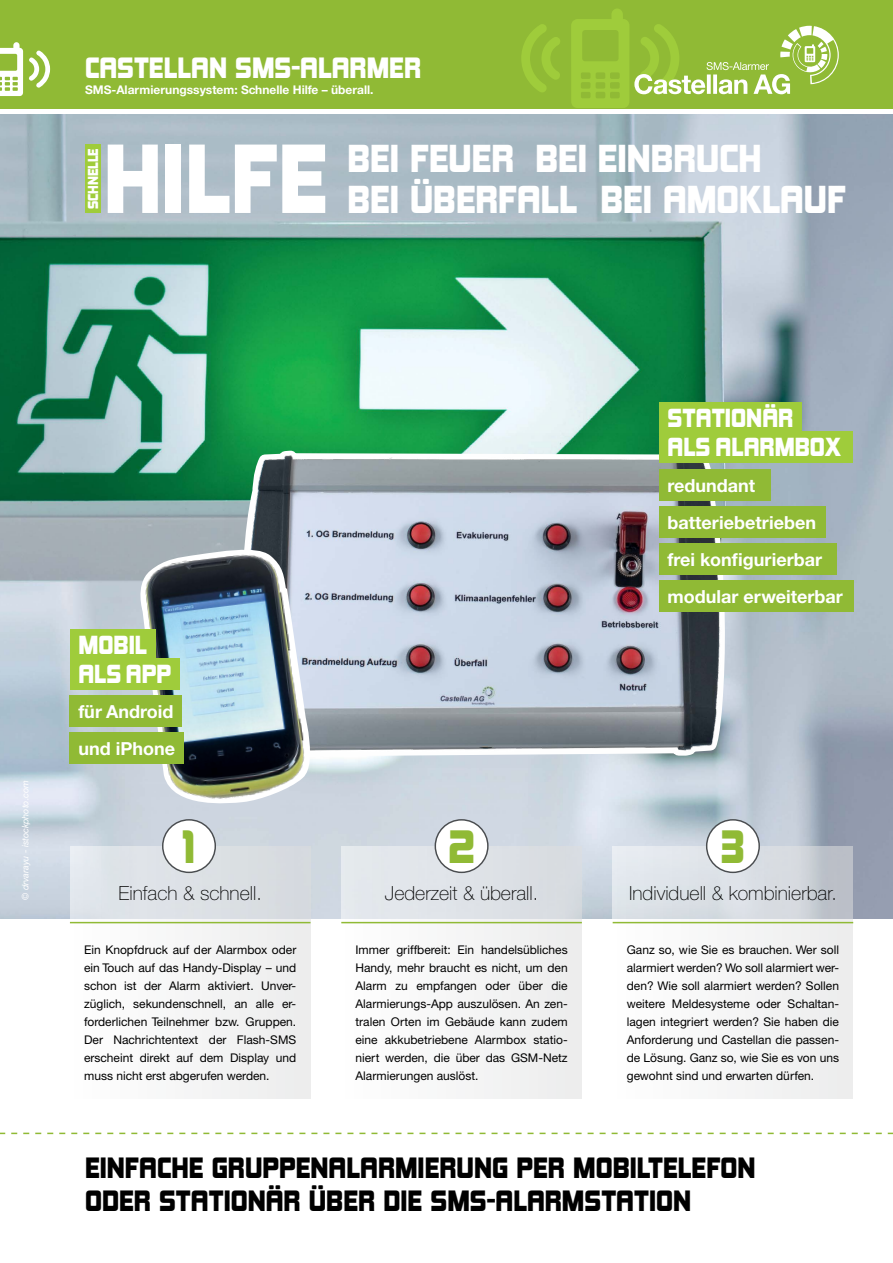
<style>
.page{position:relative;width:893px;height:1263px;background:#fff}
.page>*{position:absolute;margin:0;border:0;box-sizing:border-box;transform-origin:0 0}
.t1{font:90px "Kimberley Bl";color:#fff}
.t2{font:42.9px "Kimberley Bl";color:#90ba35}
.t3{font:35.85px "Kimberley Bl";color:#fff}
.t4{font:27px "Kimberley Bl";color:#000}
.t5{font:27px "Kimberley Bl";color:#fff}
.t6{font:24px/28.8px "Kimberley Bl";color:#fff}
.t7{font:100 19.5px "Helvetica Neue LT";color:#000}
.t8{font:700 18px/37px "Helvetica Neue CE";color:#fff}
.t9{font:13.35px "Kimberley Bl";color:#fff}
.t10{font:12px/18px "Helvetica Neue CE";color:#000;text-align:justify}
.t11{font:700 12px "Helvetica Neue CE";color:#fff}
.t12{font:italic 9px "Helvetica Neue LT";letter-spacing:-.005em;color:#fff}
</style>
<div class="page">
<img style="left:0;top:115px;width:893px;height:803px">
<div style="left:0;top:0;width:893px;height:108px;background:#90ba35"></div>
<svg style="left:521px;top:24px;width:39px;height:68px"></svg>
<svg style="left:0;top:1133px;width:893px;height:1px"></svg>
<svg style="left:571px;top:9px;width:268px;height:99px"></svg>
<svg style="left:29px;top:51px;width:21px;height:37px"></svg>
<svg style="left:0;top:42px;width:23px;height:54px"></svg>
<svg style="left:70px;top:846px;width:240px;height:252px;fill:#f2f3f3"></svg>
<svg style="left:341px;top:846px;width:241px;height:252px;fill:#f2f2f2"></svg>
<div style="left:435px;top:820px;width:53px;height:52px;background:#fff;border-radius:50%"></div>
<div style="left:435px;top:819px;width:54px;height:54px;border:1px solid #4a4d50;border-radius:50%"></div>
<svg style="left:613px;top:846px;width:240px;height:252px;fill:#f2f2f2"></svg>
<div style="left:707px;top:820px;width:52px;height:52px;background:#fff;border-radius:50%"></div>
<div style="left:706px;top:819px;width:54px;height:54px;border:1px solid #4a4d50;border-radius:50%"></div>
<hr style="left:70px;top:922px;width:240px;height:1px;background:#90ba35">
<hr style="left:341px;top:922px;width:241px;height:1px;background:#90ba35">
<hr style="left:613px;top:922px;width:240px;height:1px;background:#90ba35">
<img style="left:225px;top:433px;width:526px;height:347px">
<svg style="left:136px;top:835px;width:176px;height:50px"></svg>
<img style="left:95px;top:511px;width:255px;height:324px">
<div style="left:85px;top:145px;width:16px;height:68px;background:#9fcc3b"></div>
<div style="left:659px;top:469px;width:112px;height:32px;background:#90ba35"></div>
<div style="left:659px;top:506px;width:167px;height:32px;background:#90ba35"></div>
<div style="left:659px;top:543px;width:177px;height:32px;background:#90ba35"></div>
<div style="left:659px;top:580px;width:194px;height:32px;background:#90ba35"></div>
<div style="left:659px;top:402px;width:143px;height:32px;background:#9fcc3b"></div>
<div style="left:659px;top:431px;width:193px;height:32px;background:#9fcc3b"></div>
<div style="left:70px;top:695px;width:112px;height:32px;background:#90ba35"></div>
<div style="left:70px;top:732px;width:114px;height:32px;background:#90ba35"></div>
<div style="left:70px;top:629px;width:85px;height:32px;background:#9fcc3b"></div>
<div style="left:70px;top:658px;width:109px;height:32px;background:#9fcc3b"></div>
<h3 class="t5" style="left:85px;top:50px;width:338px">CASTELLAN SMS-ALARMER</h3>
<p class="t11" style="left:85px;top:82px;width:290px">SMS-Alarmierungssystem: Schnelle Hilfe – überall.</p>
<p class="t9" style="left:85px;top:209px;width:63px;rotate:-90deg">SCHNELLE</p>
<h1 class="t1" style="left:104px;top:123px;width:225px">HILFE</h1>
<h3 class="t3" style="left:348px;top:136px;width:415px">BEI FEUER BEI EINBRUCH</h3>
<h3 class="t3" style="left:348px;top:177px;width:500px">BEI ÜBERFALL BEI AMOKLAUF</h3>
<p class="t12" style="left:20px;top:900px;width:121px;rotate:-90deg">© drvarayu - istockphoto.com</p>
<h3 class="t6" style="left:668px;top:403px;width:95px">STATIONÄR<br>ALS</h3>
<h3 class="t6" style="left:716px;top:432px;width:127px">ALARMBOX</h3>
<h3 class="t6" style="left:78px;top:630px;width:94px">MOBIL<br>ALS APP</h3>
<h3 class="t8" style="left:78px;top:693px;width:98px">für Android und iPhone</h3>
<h2 class="t2" style="left:183px;top:820px;width:14px">1</h2>
<h3 class="t7" style="left:119px;top:882px;width:145px">Einfach &amp; schnell.</h3>
<p class="t10" style="left:84px;top:941px;width:214px">Ein Knopfdruck auf der Alarmbox oder ein Touch auf das Handy-Display – und schon ist der Alarm aktiviert. Unver&shy;züglich, sekundenschnell, an alle er&shy;forderlichen Teilnehmer bzw. Gruppen.<br>Der Nachrichtentext der Flash-SMS erscheint direkt auf dem Display und muss nicht erst abgerufen werden.</p>
<h2 class="t2" style="left:448px;top:820px;width:29px">2</h2>
<h3 class="t7" style="left:385px;top:882px;width:155px">Jederzeit &amp; überall.</h3>
<p class="t10" style="left:355px;top:941px;width:214px">Immer griffbereit: Ein handelsübliches Handy, mehr braucht es nicht, um den Alarm zu empfangen oder über die Alarmierungs-App auszulösen. An zen&shy;tralen Orten im Gebäude kann zudem eine akkubetriebene Alarmbox statio&shy;niert werden, die über das GSM-Netz Alarmierungen auslöst.</p>
<h3 class="t8" style="left:668px;top:467px;width:177px">redundant batteriebetrieben frei konfigurierbar modular erweiterbar</h3>
<h2 class="t2" style="left:721px;top:820px;width:26px">3</h2>
<h3 class="t7" style="left:629px;top:882px;width:209px">Individuell &amp; kombinierbar.</h3>
<p class="t10" style="left:627px;top:941px;width:214px">Ganz so, wie Sie es brauchen. Wer soll alarmiert werden? Wo soll alarmiert wer&shy;den? Wie soll alarmiert werden? Sollen weitere Meldesysteme oder Schaltan&shy;lagen integriert werden? Sie haben die Anforderung und Castellan die passen&shy;de Lösung. Ganz so, wie Sie es von uns gewohnt sind und erwarten dürfen.</p>
<h3 class="t4" style="left:85px;top:1150px;width:593px">EINFACHE GRUPPENALARMIERUNG PER MOBILTELEF</h3>
<h3 class="t4" style="left:721px;top:1150px;width:34px">ON</h3>
<h3 class="t4" style="left:85px;top:1183px;width:608px">ODER STATIONÄR ÜBER DIE SMS-ALARMSTATION</h3>
</div>
